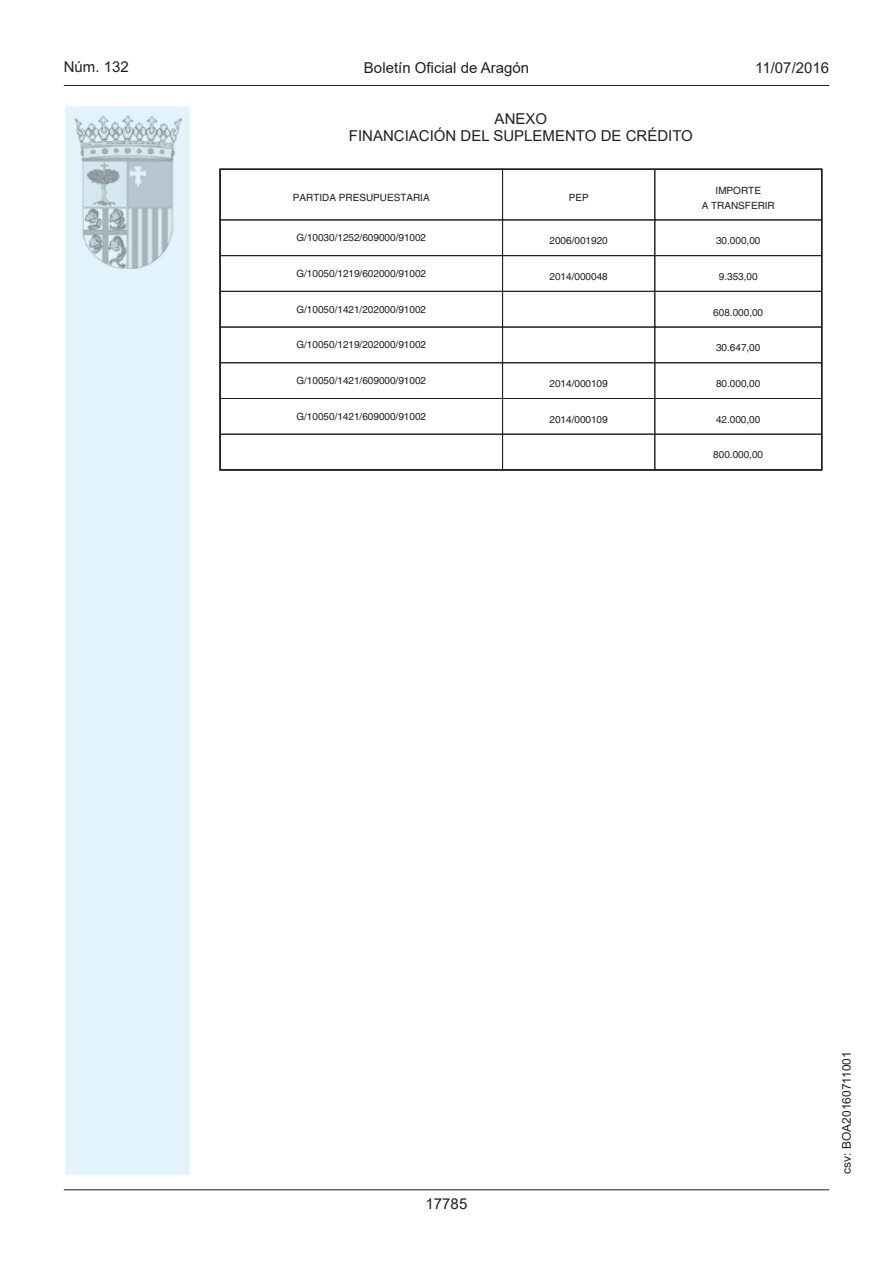
<style>
.page{position:relative;width:893px;height:1263px;background:#fff}
.page>*{position:absolute;margin:0;border:0;box-sizing:border-box;transform-origin:0 0}
.t1{font:15px "Arial";color:#231f20}
.t2{font:15px "Arial MT2";color:#231f20}
.t3{font:12px "Arial MT2";color:#231f20}
.t4{font:9.9px/15px "Helvetica";color:#1d1e1f;text-align:center}
</style>
<div class="page">
<hr style="left:64px;top:85px;width:765px;height:1px;background:#231f20">
<div style="left:64px;top:105px;width:127px;height:1071px;background:#e1f4fc;border:2px solid #fff"></div>
<img style="left:75px;top:115px;width:106px;height:153px">
<hr style="left:64px;top:1189px;width:765px;height:1px;background:#231f20">
<div style="left:220px;top:169px;width:283px;height:51px;border:1px solid #1d1e1f"></div>
<div style="left:502px;top:169px;width:153px;height:51px;border:1px solid #1d1e1f"></div>
<div style="left:654px;top:169px;width:168px;height:51px;border:1px solid #1d1e1f"></div>
<div style="left:220px;top:255px;width:283px;height:37px;border:1px solid #1d1e1f"></div>
<div style="left:502px;top:255px;width:153px;height:37px;border:1px solid #1d1e1f"></div>
<div style="left:654px;top:255px;width:168px;height:37px;border:1px solid #1d1e1f"></div>
<div style="left:220px;top:291px;width:283px;height:36px;border:1px solid #1d1e1f"></div>
<div style="left:502px;top:291px;width:153px;height:36px;border:1px solid #1d1e1f"></div>
<div style="left:654px;top:291px;width:168px;height:36px;border:1px solid #1d1e1f"></div>
<div style="left:220px;top:327px;width:283px;height:36px;border:1px solid #1d1e1f"></div>
<div style="left:502px;top:327px;width:153px;height:36px;border:1px solid #1d1e1f"></div>
<div style="left:654px;top:327px;width:168px;height:36px;border:1px solid #1d1e1f"></div>
<div style="left:220px;top:362px;width:283px;height:37px;border:1px solid #1d1e1f"></div>
<div style="left:502px;top:362px;width:153px;height:37px;border:1px solid #1d1e1f"></div>
<div style="left:654px;top:362px;width:168px;height:37px;border:1px solid #1d1e1f"></div>
<div style="left:220px;top:398px;width:283px;height:36px;border:1px solid #1d1e1f"></div>
<div style="left:502px;top:398px;width:153px;height:36px;border:1px solid #1d1e1f"></div>
<div style="left:654px;top:398px;width:168px;height:36px;border:1px solid #1d1e1f"></div>
<div style="left:220px;top:434px;width:283px;height:36px;border:1px solid #1d1e1f"></div>
<div style="left:502px;top:434px;width:153px;height:36px;border:1px solid #1d1e1f"></div>
<div style="left:654px;top:434px;width:168px;height:36px;border:1px solid #1d1e1f"></div>
<h1 class="t2" style="left:64px;top:57px;width:67px">Núm. 132</h1>
<h1 class="t1" style="left:364px;top:57px;width:167px">Boletín Oficial de Aragón</h1>
<h1 class="t2" style="left:755px;top:57px;width:75px">11/07/2016</h1>
<h1 class="t2" style="left:495px;top:108px;width:54px">ANEXO</h1>
<h1 class="t1" style="left:349px;top:125px;width:345px">FINANCIACIÓN DEL SUPLEMENTO DE CRÉDITO</h1>
<p class="t4" style="left:293px;top:190px;width:138px">PARTIDA PRESUPUESTARIA</p>
<p class="t4" style="left:569px;top:190px;width:21px">PEP</p>
<p class="t4" style="left:702px;top:183px;width:75px">IMPORTE<br>A TRANSFERIR</p>
<p class="t4" style="left:296px;top:230px;width:131px">G/10030/1252/609000/91002</p>
<p class="t4" style="left:550px;top:234px;width:60px">2006/001920</p>
<p class="t4" style="left:716px;top:234px;width:46px">30.000,00</p>
<p class="t4" style="left:296px;top:266px;width:131px">G/10050/1219/602000/91002</p>
<p class="t4" style="left:550px;top:269px;width:60px">2014/000048</p>
<p class="t4" style="left:719px;top:269px;width:40px">9.353,00</p>
<p class="t4" style="left:296px;top:302px;width:131px">G/10050/1421/202000/91002</p>
<p class="t4" style="left:713px;top:305px;width:51px">608.000,00</p>
<p class="t4" style="left:296px;top:337px;width:131px">G/10050/1219/202000/91002</p>
<p class="t4" style="left:716px;top:341px;width:46px">30.647,00</p>
<p class="t4" style="left:296px;top:373px;width:131px">G/10050/1421/609000/91002</p>
<p class="t4" style="left:549px;top:376px;width:60px">2014/000109</p>
<p class="t4" style="left:716px;top:376px;width:46px">80.000,00</p>
<p class="t4" style="left:296px;top:409px;width:131px">G/10050/1421/609000/91002</p>
<p class="t4" style="left:549px;top:412px;width:60px">2014/000109</p>
<p class="t4" style="left:716px;top:412px;width:46px">42.000,00</p>
<p class="t4" style="left:713px;top:448px;width:51px">800.000,00</p>
<h1 class="t1" style="left:426px;top:1193px;width:43px">17785</h1>
<p class="t3" style="left:838px;top:1174px;width:124px;rotate:-90deg">csv: BOA20160711001</p>
</div>
